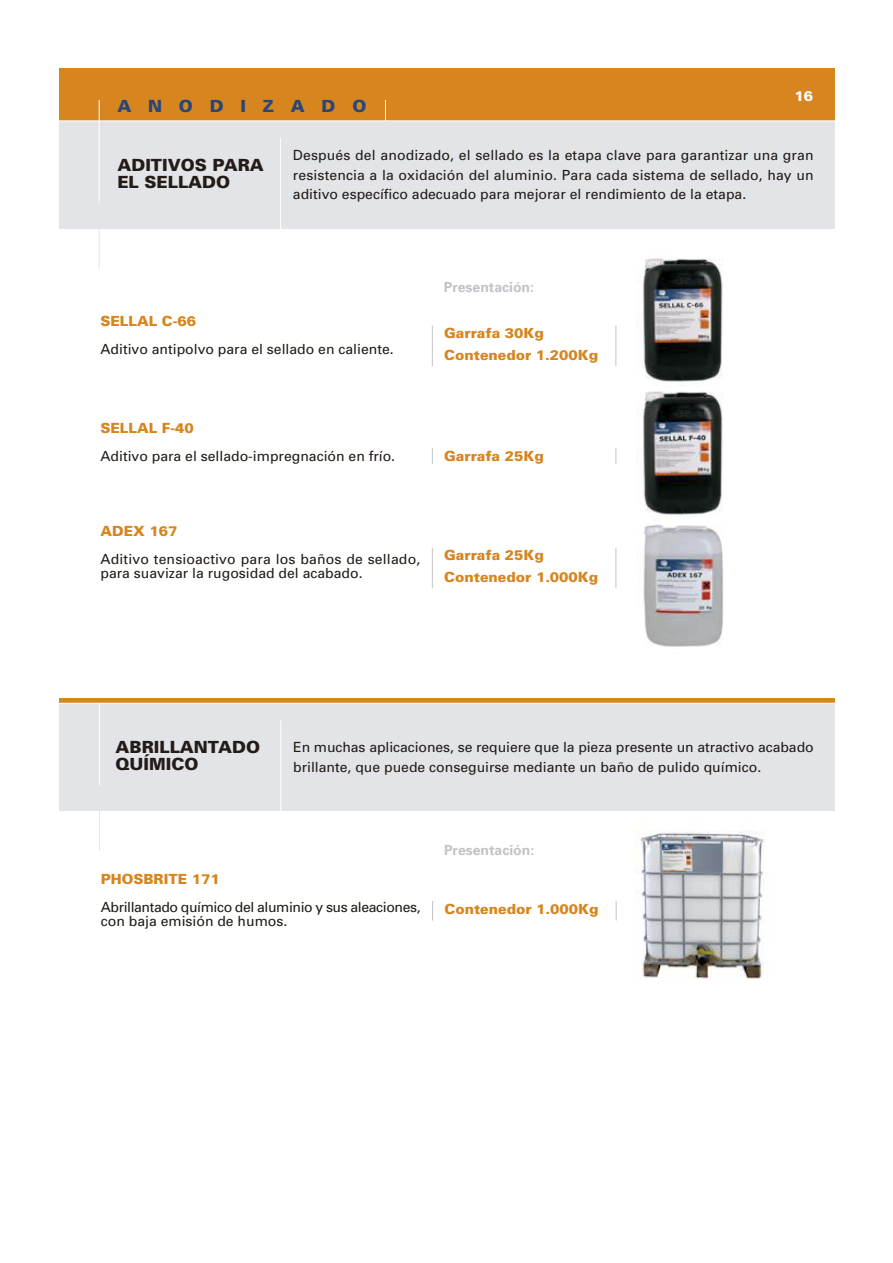
<style>
.page{position:relative;width:893px;height:1263px;background:#fff}
.page>*{position:absolute;margin:0;border:0;box-sizing:border-box;transform-origin:0 0}
.t1{font:900 16.8px/16.8px "Univers";color:#221b17}
.t2{font:900 16.8px "Univers";letter-spacing:1em;color:#284677}
.t3{font:13.95px/19.5px "Univers";color:#221b17}
.t4{font:900 13.95px/21.3px "Univers";color:#d6851f}
.t5{font:13.95px/14px "Univers";letter-spacing:-.025em;color:#221b17}
.t6{font:700 13.95px "Univers";color:#c2c3c8}
.t7{font:900 13.95px "Univers";color:#fff}
</style>
<div class="page">
<div style="left:59px;top:68px;width:775px;height:53px;background:#d6851f"></div>
<div style="left:59px;top:121px;width:775px;height:107px;background:#e3e4e7"></div>
<hr style="left:30px;top:120px;width:843px;height:1px;background:#fff">
<hr style="left:99px;top:100px;width:1px;height:103px;background:#fff">
<svg style="left:385px;top:100px;width:1px;height:21px"></svg>
<hr style="left:280px;top:138px;width:1px;height:94px;background:#fff">
<hr style="left:99px;top:224px;width:1px;height:44px;background:#e3e4e7">
<hr style="left:432px;top:326px;width:1px;height:40px;background:#c2c3c8">
<hr style="left:615px;top:326px;width:1px;height:40px;background:#c2c3c8">
<svg style="left:432px;top:448px;width:1px;height:16px"></svg>
<svg style="left:615px;top:448px;width:1px;height:16px"></svg>
<hr style="left:432px;top:548px;width:1px;height:40px;background:#c2c3c8">
<hr style="left:615px;top:548px;width:1px;height:40px;background:#c2c3c8">
<img style="left:643px;top:391px;width:80px;height:124px">
<img style="left:643px;top:258px;width:80px;height:129px">
<img style="left:643px;top:524px;width:80px;height:123px">
<div style="left:60px;top:698px;width:774px;height:5px;background:#d6851f"></div>
<div style="left:60px;top:703px;width:774px;height:108px;background:#e3e4e7"></div>
<hr style="left:60px;top:703px;width:774px;height:1px;background:#fff">
<hr style="left:99px;top:703px;width:1px;height:83px;background:#fff">
<hr style="left:280px;top:721px;width:1px;height:94px;background:#fff">
<hr style="left:99px;top:806px;width:1px;height:45px;background:#e3e4e7">
<svg style="left:432px;top:901px;width:1px;height:20px"></svg>
<svg style="left:615px;top:901px;width:1px;height:20px"></svg>
<img style="left:634px;top:830px;width:130px;height:149px">
<p class="t2" style="left:117px;top:100px;width:250px">ANODIZADO</p>
<p class="t7" style="left:794px;top:91px;width:20px">16</p>
<p class="t1" style="left:117px;top:158px;width:148px">ADITIVOS PARA<br>EL SELLADO</p>
<p class="t3" style="left:293px;top:147px;width:522px;text-align:justify">Después del anodizado, el sellado es la etapa clave para garantizar una gran resistencia a la oxidación del aluminio. Para cada sistema de sellado, hay un aditivo específico adecuado para mejorar el rendimiento de la etapa.</p>
<p class="t4" style="left:100px;top:312px;width:97px">SELLAL C-66</p>
<p class="t3" style="left:100px;top:341px;width:295px">Aditivo antipolvo para el sellado en caliente.</p>
<p class="t4" style="left:100px;top:418px;width:95px">SELLAL F-40</p>
<p class="t3" style="left:100px;top:447px;width:296px">Aditivo para el sellado-impregnación en frío.</p>
<p class="t6" style="left:444px;top:282px;width:92px">Presentación:</p>
<p class="t4" style="left:444px;top:324px;width:101px">Garrafa 30Kg</p>
<p class="t4" style="left:444px;top:345px;width:155px">Contenedor 1.200Kg</p>
<p class="t4" style="left:444px;top:447px;width:101px">Garrafa 25Kg</p>
<p class="t4" style="left:100px;top:522px;width:78px">ADEX 167</p>
<p class="t3" style="left:100px;top:553px;width:321px;line-height:14px">Aditivo tensioactivo para los baños de sellado, para suavizar la rugosidad del acabado.</p>
<p class="t4" style="left:444px;top:546px;width:155px">Garrafa 25Kg<br>Contenedor 1.000Kg</p>
<p class="t1" style="left:116px;top:740px;width:146px">ABRILLANTADO<br>QUÍMICO</p>
<p class="t3" style="left:293px;top:739px;width:522px">En muchas aplicaciones, se requiere que la pieza presente un atractivo acabado brillante, que puede conseguirse mediante un baño de pulido químico.</p>
<p class="t6" style="left:444px;top:845px;width:92px">Presentación:</p>
<p class="t4" style="left:101px;top:870px;width:120px">PHOSBRITE 171</p>
<p class="t5" style="left:101px;top:902px;width:321px">Abrillantado químico del aluminio y sus aleaciones, con baja emisión de humos.</p>
<p class="t4" style="left:444px;top:899px;width:155px">Contenedor 1.000Kg</p>
</div>
